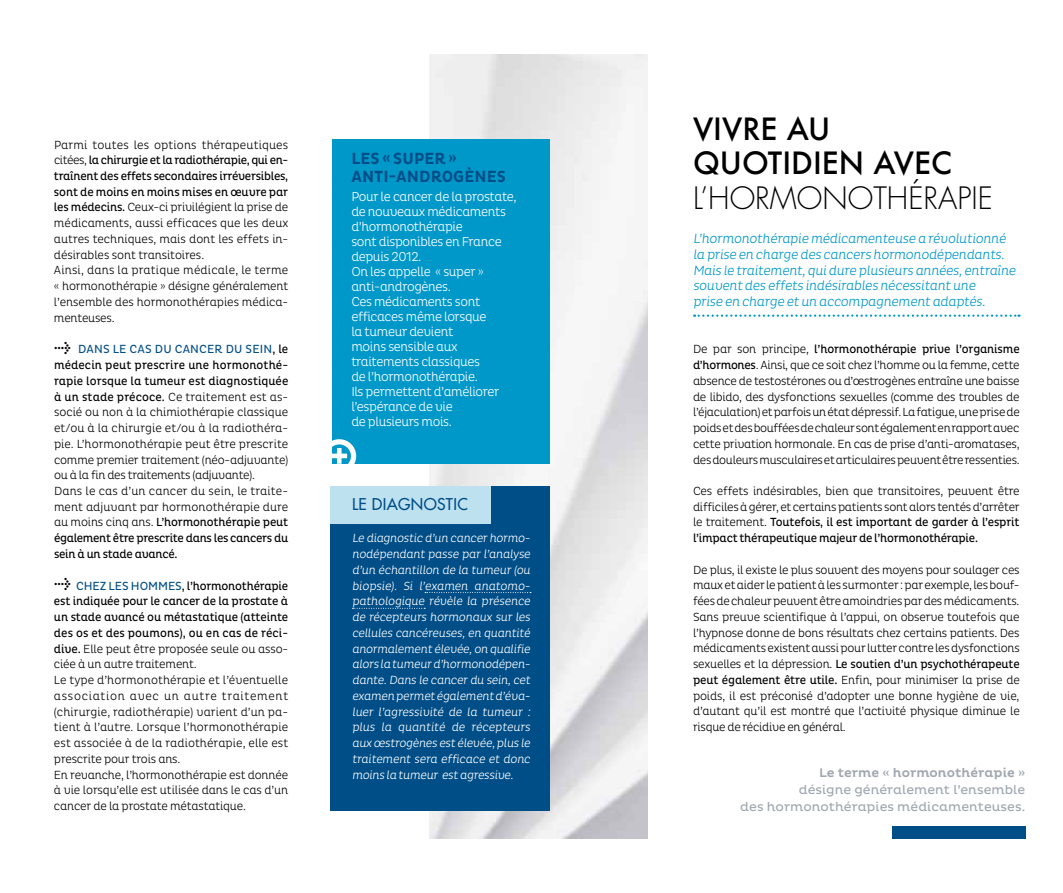
<style>
.page{position:relative;width:1063px;height:893px;background:#fff}
.page>*{position:absolute;margin:0;border:0;box-sizing:border-box;transform-origin:0 0}
.t1{font:500 30px/34.5px "Futura";color:#000}
.t2{font:300 30px "Futura";color:#000}
.t3{font:700 16.5px/18px "Pluto Cond";letter-spacing:.005em;color:#004e87}
.t4{font:15.9px "Futura";letter-spacing:.02em;color:#004e87}
.t5{font:300 13.5px/15.8px "Pluto Cond";letter-spacing:-.155em;color:#0098c9}
.t6{font:300 13.2px/15px "Pluto Cond";letter-spacing:-.03em;color:#fff}
.t7{font:12.75px/17.2px "Pluto";color:#a1a8b0;text-align:right}
.t8{font:500 12.75px "Pluto";color:#a1a8b0}
.t9{font:300 12px/15.8px "Pluto Cond";letter-spacing:-.01em;color:#000;text-align:justify}
.t10{font:300 12px/15.8px "Pluto Cond";letter-spacing:-.16em;color:#fff;text-align:justify}
.s1{font-weight:400}
.s2{font-family:"Meta Plus";font-weight:700;font-size:13.5px}
.s3{font-weight:400;color:#004e87}
</style>
<div class="page">
<div style="left:332px;top:139px;width:218px;height:325px;background:#0098c9"></div>
<div style="left:322px;top:439px;width:34px;height:34px;border:5px solid #fff;border-radius:50%"></div>
<svg style="left:332px;top:448px;width:15px;height:16px"></svg>
<div style="left:330px;top:486px;width:220px;height:325px;background:#004e87"></div>
<svg style="left:694px;top:315px;width:326px;height:2px"></svg>
<div style="left:892px;top:826px;width:133px;height:13px;background:#004e87"></div>
<svg style="left:425px;top:592px;width:106px;height:1px"></svg>
<svg style="left:352px;top:608px;width:73px;height:1px"></svg>
<div style="left:330px;top:486px;width:161px;height:38px;background:#bde1ef"></div>
<p class="t9" style="left:54px;top:137px;width:236px;text-align:left">Parmi toutes les options thérapeutiques citées, <span class="s1">la chirurgie et la radiothérapie, qui en&shy;traînent des effets secondaires irréversibles, sont de moins en moins mises en œuvre par les médecins.</span> Ceux-ci privilégient la prise de médicaments, aussi efficaces que les deux autres techniques, mais dont les effets in&shy;désirables sont transitoires.<br>Ainsi, dans la pratique médicale, le terme « hormonothérapie » désigne généralement l’ensemble des hormonothérapies médica&shy;menteuses.</p>
<p class="t9" style="left:54px;top:341px;width:236px;text-align:left"><span class="s2">&gt;</span> <span class="s3">Dans le cas du cancer du sein</span><span class="s1">, le médecin peut prescrire une hormonothé&shy;rapie lorsque la tumeur est diagnostiquée à un stade précoce.</span> Ce traitement est as&shy;socié ou non à la chimiothérapie classique et/ou à la chirurgie et/ou à la radiothéra&shy;pie. L’hormonothérapie peut être prescrite comme premier traitement (néo-adjuvante) ou à la fin des traitements (adjuvante).<br>Dans le cas d’un cancer du sein, le traite&shy;ment adjuvant par hormonothérapie dure au moins cinq ans. <span class="s1">L’hormonothérapie peut également être prescrite dans les cancers du sein à un stade avancé.</span></p>
<p class="t9" style="left:54px;top:578px;width:236px;text-align:left"><span class="s2">&gt;</span> <span class="s3">Chez les hommes</span><span class="s1">, l’hormonothérapie est indiquée pour le cancer de la prostate à un stade avancé ou métastatique (atteinte des os et des poumons), ou en cas de réci&shy;dive.</span> Elle peut être proposée seule ou asso&shy;ciée à un autre traitement.<br>Le type d’hormonothérapie et l’éventuelle association avec un autre traitement (chirurgie, radiothérapie) varient d’un pa&shy;tient à l’autre. Lorsque l’hormonothérapie est associée à de la radiothérapie, elle est prescrite pour trois ans.<br>En revanche, l’hormonothérapie est donnée à vie lorsqu’elle est utilisée dans le cas d’un cancer de la prostate métastatique.</p>
<h2 class="t3" style="left:351px;top:150px;width:156px">LES « SUPER »<br>ANTI-ANDROGÈNES</h2>
<p class="t6" style="left:351px;top:189px;width:167px">Pour le cancer de la prostate, de nouveaux médicaments d’hormonothérapie<br>sont disponibles en France depuis 2012.<br>On les appelle « super » anti-androgènes.<br>Ces médicaments sont efficaces même lorsque<br>la tumeur devient<br>moins sensible aux traitements classiques<br>de l’hormonothérapie.<br>Ils permettent d’améliorer l’espérance de vie<br>de plusieurs mois.</p>
<h3 class="t4" style="left:352px;top:494px;width:117px">LE DIAGNOSTIC</h3>
<p class="t10" style="left:352px;top:530px;width:182px">Le diagnostic d’un cancer hormo&shy;nodépendant passe par l’analyse d’un échantillon de la tumeur (ou biopsie). Si l’examen anatomo&shy;pathologique révèle la présence de récepteurs hormonaux sur les cellules cancéreuses, en quantité anormalement élevée,on qualifie alors la tumeur d’hormonodépen&shy;dante.Dans le cancer du sein,cet examen permet également d’éva&shy;luer l’agressivité de la tumeur : plus la quantité de récepteurs aux œstrogènes est élevée,plus le traitement sera efficace et donc moins la tumeur est agressive.</p>
<h1 class="t1" style="left:693px;top:111px;width:261px">VIVRE AU<br>QUOTIDIEN AVEC</h1>
<h1 class="t2" style="left:693px;top:178px;width:130px">L’HORMONO</h1>
<h1 class="t2" style="left:873px;top:178px;width:108px">THÉRAPIE</h1>
<p class="t5" style="left:693px;top:231px;width:326px">L’hormonothérapie médicamenteuse a révolutionné la prise en charge des cancers hormonodépendants.<br>Mais le traitement,quidure plusieurs années,entraîne souvent des effets indésirables nécessitant une<br>prise en charge et un accompagnement adaptés.</p>
<p class="t9" style="left:693px;top:341px;width:328px">De par son principe, <span class="s1">l’hormonothérapie prive l’organisme d’hormones</span>. Ainsi, que ce soit chez l’homme ou la femme, cette absence de testostérones ou d’œstrogènes entraîne une baisse de libido, des dysfonctions sexuelles (comme des troubles de l’éjaculation) et parfois un état dépressif. La fatigue, une prise de poids et des bouffées de chaleur sont également en rapport avec cette privation hormonale. En cas de prise d’anti-aromatases, des douleurs musculaires et articulaires peuvent être ressenties.</p>
<p class="t9" style="left:693px;top:483px;width:328px">Ces effets indésirables, bien que transitoires, peuvent être difficiles à gérer, et certains patients sont alors tentés d’arrêter le traitement. <span class="s1">Toutefois, il est important de garder à l’esprit l’impact thérapeutique majeur de l’hormonothérapie.</span></p>
<p class="t9" style="left:693px;top:562px;width:328px">De plus, il existe le plus souvent des moyens pour soulager ces maux et aider le patient à les surmonter : par exemple, les bouf&shy;fées de chaleur peuvent être amoindries par des médicaments.<br>Sans preuve scientifique à l’appui, on observe toutefois que l’hypnose donne de bons résultats chez certains patients. Des médicaments existent aussi pour lutter contre les dysfonctions sexuelles et la dépression. <span class="s1">Le soutien d’un psychothérapeute peut également être utile.</span> Enfin, pour minimiser la prise de poids, il est préconisé d’adopter une bonne hygiène de vie, d’autant qu’il est montré que l’activité physique diminue le risque de récidive en général.</p>
<p class="t8" style="left:819px;top:765px;width:208px">Le terme « hormonothérapie »</p>
<p class="t7" style="left:740px;top:781px;width:286px">désigne généralement l’ensemble<br>des hormonothérapies médicamenteuses.</p>
</div>
